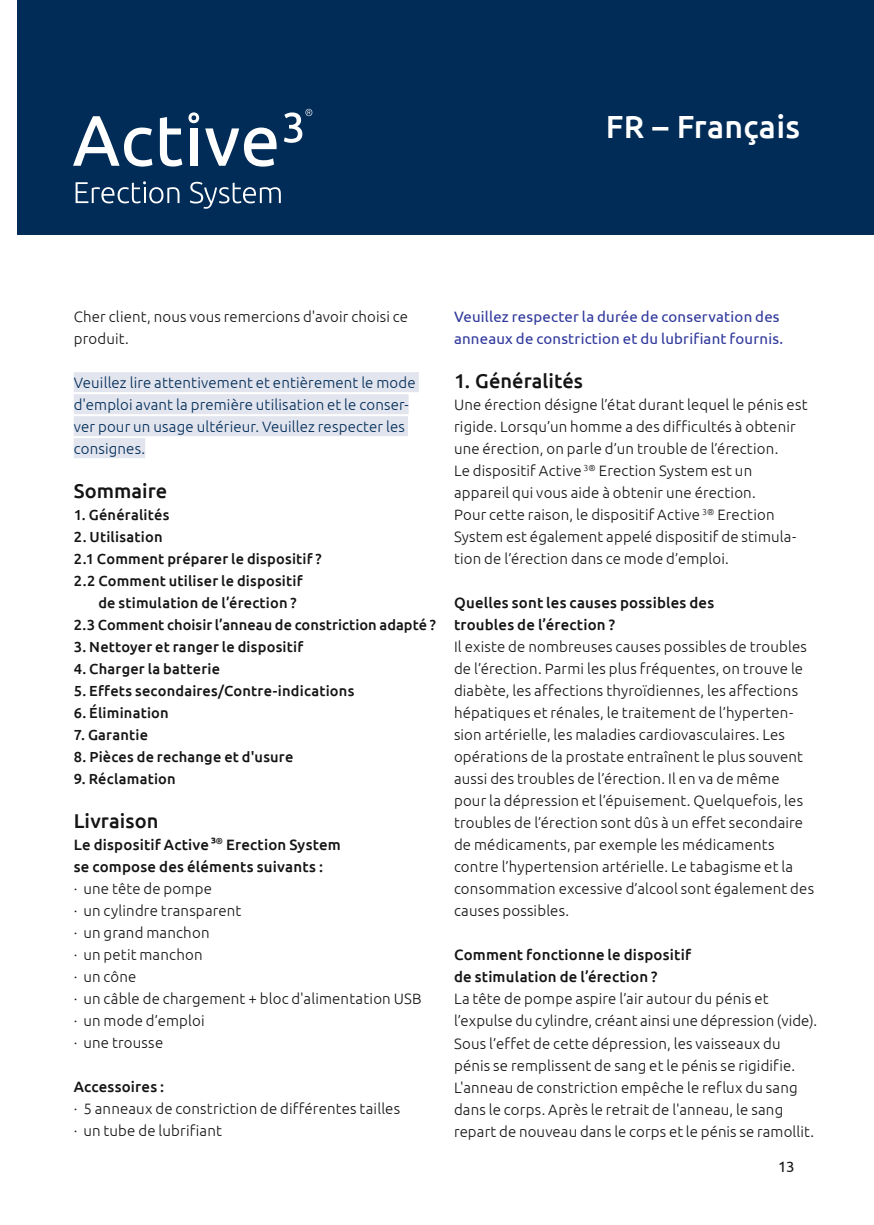
<style>
.page{position:relative;width:874px;height:1225px;background:#fff}
.page>*{position:absolute;margin:0;border:0;box-sizing:border-box;transform-origin:0 0}
.t1{font:500 32px "Ubuntu";letter-spacing:.01em;color:#fff}
.t2{font:500 20px "Ubuntu";color:#131413}
.t3{font:300 15px/22px "Ubuntu";letter-spacing:.01em;color:#131413}
.t4{font:500 15px/22px "Ubuntu";letter-spacing:.015em;color:#131413}
.t5{font:300 15px/22px "Ubuntu";letter-spacing:.01em;color:#002c57}
.t6{font:15px/22px "Ubuntu";letter-spacing:.015em;color:#2f379b}
.t7{font:15px "Ubuntu";color:#131413}
.t8{font:500 14.6px "Ubuntu";letter-spacing:.015em;color:#131413}
</style>
<div class="page">
<div style="left:17px;top:0;width:856px;height:234px;background:#002c57"></div>
<div style="left:74px;top:372px;width:344px;height:20px;background:#e2e4ee"></div>
<div style="left:74px;top:394px;width:334px;height:20px;background:#e2e4ee"></div>
<div style="left:74px;top:416px;width:334px;height:20px;background:#e2e4ee"></div>
<div style="left:74px;top:438px;width:71px;height:20px;background:#e2e4ee"></div>
<svg style="left:73px;top:116px;width:79px;height:51px"></svg>
<svg style="left:160px;top:117px;width:22px;height:49px"></svg>
<div style="left:190px;top:128px;width:7px;height:38px;background:#fff"></div>
<svg style="left:205px;top:127px;width:71px;height:40px"></svg>
<svg style="left:76px;top:181px;width:103px;height:22px"></svg>
<svg style="left:190px;top:182px;width:91px;height:27px"></svg>
<svg style="left:188px;top:112px;width:11px;height:11px"></svg>
<svg style="left:284px;top:109px;width:28px;height:34px"></svg>
<h1 class="t1" style="left:605px;top:106px;width:196px">FR – Français</h1>
<p class="t3" style="left:74px;top:305px;width:336px">Cher client, nous vous remercions d'avoir choisi ce produit.</p>
<p class="t5" style="left:74px;top:371px;width:343px">Veuillez lire attentivement et entièrement le mode d'emploi avant la première utilisation et le conser&shy;ver pour un usage ultérieur. Veuillez respecter les consignes.</p>
<h2 class="t2" style="left:74px;top:478px;width:95px">Sommaire</h2>
<p class="t8" style="left:74px;top:506px;width:97px">1. Généralités</p>
<p class="t8" style="left:74px;top:528px;width:90px">2. Utilisation</p>
<p class="t8" style="left:74px;top:550px;width:249px">2.1 Comment préparer le dispositif ?</p>
<p class="t8" style="left:74px;top:572px;width:230px">2.2 Comment utiliser le dispositif</p>
<p class="t8" style="left:98px;top:594px;width:200px">de stimulation de l’érection ?</p>
<p class="t8" style="left:74px;top:616px;width:363px">2.3 Comment choisir l’anneau de constriction adapté ?</p>
<p class="t8" style="left:74px;top:638px;width:231px">3. Nettoyer et ranger le dispositif</p>
<p class="t8" style="left:74px;top:660px;width:148px">4. Charger la batterie</p>
<p class="t8" style="left:74px;top:682px;width:282px">5. Effets secondaires/Contre-indications</p>
<p class="t8" style="left:74px;top:704px;width:96px">6. Élimination</p>
<p class="t8" style="left:74px;top:726px;width:76px">7. Garantie</p>
<p class="t8" style="left:74px;top:748px;width:221px">8. Pièces de rechange et d'usure</p>
<p class="t8" style="left:74px;top:770px;width:103px">9. Réclamation</p>
<h2 class="t2" style="left:74px;top:808px;width:86px">Livraison</h2>
<p class="t4" style="left:74px;top:833px;width:268px">Le dispositif Active3<sup>®</sup> Erection System se compose des éléments suivants :</p>
<p class="t3" style="left:74px;top:877px;width:349px">· une tête de pompe<br>· un cylindre transparent<br>· un grand manchon<br>· un petit manchon<br>· un cône<br>· un câble de chargement + bloc d'alimentation USB · un mode d’emploi<br>· une trousse</p>
<p class="t4" style="left:74px;top:1075px;width:92px">Accessoires :</p>
<p class="t3" style="left:74px;top:1097px;width:328px">· 5 anneaux de constriction de différentes tailles · un tube de lubrifiant</p>
<p class="t6" style="left:454px;top:305px;width:330px">Veuillez respecter la durée de conservation des anneaux de constriction et du lubrifiant fournis.</p>
<h2 class="t2" style="left:454px;top:368px;width:130px">1. Généralités</h2>
<p class="t3" style="left:454px;top:393px;width:355px">Une érection désigne l’état durant lequel le pénis est rigide. Lorsqu’un homme a des difficultés à obtenir une érection, on parle d’un trouble de l’érection.<br>Le dispositif Active <sup>3®</sup> Erection System est un appareil qui vous aide à obtenir une érection.<br>Pour cette raison, le dispositif Active <sup>3®</sup> Erection System est également appelé dispositif de stimula&shy;tion de l’érection dans ce mode d’emploi.</p>
<p class="t4" style="left:454px;top:591px;width:261px">Quelles sont les causes possibles des troubles de l’érection ?</p>
<p class="t3" style="left:454px;top:635px;width:361px">Il existe de nombreuses causes possibles de troubles de l’érection. Parmi les plus fréquentes, on trouve le diabète, les affections thyroïdiennes, les affections hépatiques et rénales, le traitement de l’hyperten&shy;sion artérielle, les maladies cardiovasculaires. Les opérations de la prostate entraînent le plus souvent aussi des troubles de l’érection. Il en va de même pour la dépression et l’épuisement. Quelquefois, les troubles de l’érection sont dûs à un effet secondaire de médicaments, par exemple les médicaments contre l’hypertension artérielle. Le tabagisme et la consommation excessive d’alcool sont également des causes possibles.</p>
<p class="t4" style="left:454px;top:943px;width:238px">Comment fonctionne le dispositif de stimulation de l’érection ?</p>
<p class="t3" style="left:454px;top:987px;width:364px">La tête de pompe aspire l’air autour du pénis et l’expulse du cylindre, créant ainsi une dépression (vide).<br>Sous l’effet de cette dépression, les vaisseaux du pénis se remplissent de sang et le pénis se rigidifie.<br>L'anneau de constriction empêche le reflux du sang dans le corps. Après le retrait de l'anneau, le sang repart de nouveau dans le corps et le pénis se ramollit.</p>
<p class="t7" style="left:777px;top:1157px;width:18px">13</p>
</div>
